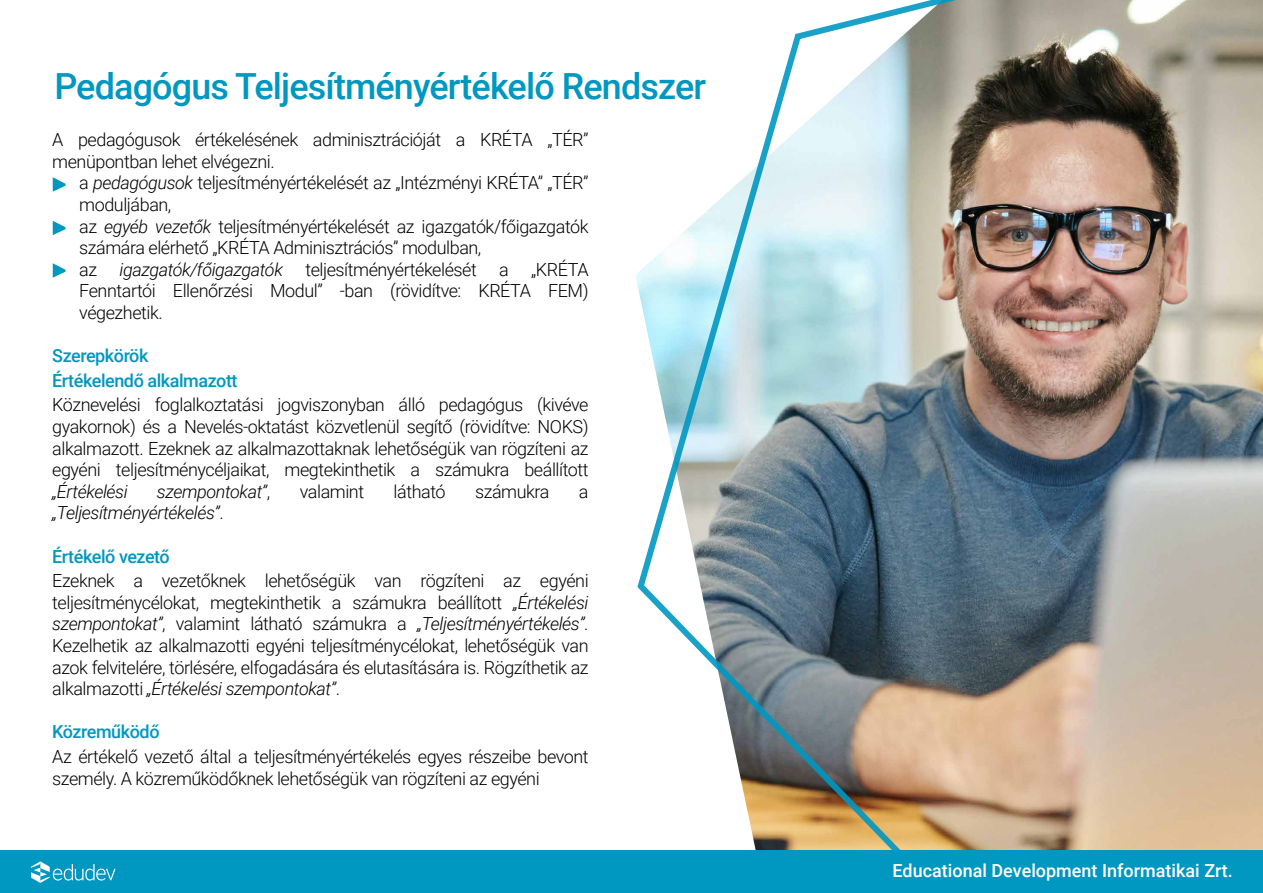
<style>
.page{position:relative;width:1263px;height:893px;background:#fff}
.page>*{position:absolute;margin:0;border:0;box-sizing:border-box;transform-origin:0 0}
.t1{font:500 36px "Roboto";letter-spacing:-.025em;color:#0097c1}
.t2{font:300 18px/21.6px "Roboto";letter-spacing:-.025em;color:#000}
.t3{font:500 18px/24.6px "Roboto";letter-spacing:-.025em;color:#0097c1}
.t4{font:italic 300 18px "Roboto";letter-spacing:-.025em;color:#000}
.t5{font:500 18px "Roboto";color:#fff}
.s1{font-style:italic}
.s2{font-style:normal}
</style>
<div class="page">
<img style="left:637px;top:0;width:626px;height:850px">
<div style="left:0;top:850px;width:1263px;height:43px;background:#0097c1"></div>
<svg style="left:31px;top:861px;width:85px;height:22px"></svg>
<svg style="left:53px;top:177px;width:13px;height:15px"></svg>
<svg style="left:53px;top:221px;width:13px;height:14px"></svg>
<svg style="left:53px;top:263px;width:13px;height:15px"></svg>
<h1 class="t1" style="left:54px;top:61px;width:653px">Pedagógus Teljesítményértékelő Rendszer</h1>
<p class="t2" style="left:52px;top:128px;width:538px">A pedagógusok értékelésének adminisztrációját a KRÉTA „TÉR” menüpontban lehet elvégezni.</p>
<p class="t2" style="left:79px;top:171px;width:511px;text-indent:-27px">• a <span class="s1">pedagógusok</span> teljesítményértékelését az „Intézményi KRÉTA” „TÉR” moduljában,</p>
<p class="t2" style="left:79px;top:215px;width:511px;text-indent:-27px">• az <span class="s1">egyéb vezetők</span> teljesítményértékelését az igazgatók/főigazgatók számára elérhető „KRÉTA Adminisztrációs” modulban,</p>
<p class="t2" style="left:79px;top:258px;width:511px;text-align:justify;text-indent:-27px">• az <span class="s1">igazgatók/főigazgatók</span> teljesítményértékelését a „KRÉTA Fenntartói Ellenőrzési Modul” -ban (rövidítve: KRÉTA FEM) végezhetik.</p>
<p class="t3" style="left:52px;top:343px;width:187px">Szerepkörök<br>Értékelendő alkalmazott</p>
<p class="t2" style="left:52px;top:393px;width:538px;text-align:justify">Köznevelési foglalkoztatási jogviszonyban álló pedagógus (kivéve gyakornok) és a Nevelés-oktatást közvetlenül segítő (rövidítve: NOKS) alkalmazott. Ezeknek az alkalmazottaknak lehetőségük van rögzíteni az egyéni teljesítménycéljaikat, megtekinthetik a számukra beállított</p>
<p class="t4" style="left:52px;top:479px;width:77px">„Értékelési</p>
<p class="t4" style="left:157px;top:479px;width:115px">szempontokat”<span class="s2">,</span></p>
<p class="t2" style="left:300px;top:480px;width:66px">valamint</p>
<p class="t2" style="left:394px;top:480px;width:53px">látható</p>
<p class="t2" style="left:475px;top:480px;width:76px">számukra</p>
<p class="t2" style="left:579px;top:480px;width:11px">a</p>
<p class="t4" style="left:52px;top:500px;width:173px">„Teljesítményértékelés”<span class="s2">.</span></p>
<p class="t3" style="left:52px;top:543px;width:119px">Értékelő vezető</p>
<p class="t2" style="left:52px;top:569px;width:538px;text-align:justify">Ezeknek a vezetőknek lehetőségük van rögzíteni az egyéni teljesítménycélokat, megtekinthetik a számukra beállított <span class="s1">„Értékelési szempontokat”</span>, valamint látható számukra a <span class="s1">„Teljesítményértékelés”</span>.<br>Kezelhetik az alkalmazotti egyéni teljesítménycélokat, lehetőségük van azok felvitelére, törlésére, elfogadására és elutasítására is. Rögzíthetik az alkalmazotti <span class="s1">„Értékelési szempontokat”</span>.</p>
<p class="t3" style="left:52px;top:719px;width:109px">Közreműködő</p>
<p class="t2" style="left:52px;top:745px;width:538px">Az értékelő vezető által a teljesítményértékelés egyes részeibe bevont személy. A közreműködőknek lehetőségük van rögzíteni az egyéni</p>
<p class="t5" style="left:892px;top:858px;width:342px">Educational Development Informatikai Zrt.</p>
</div>
